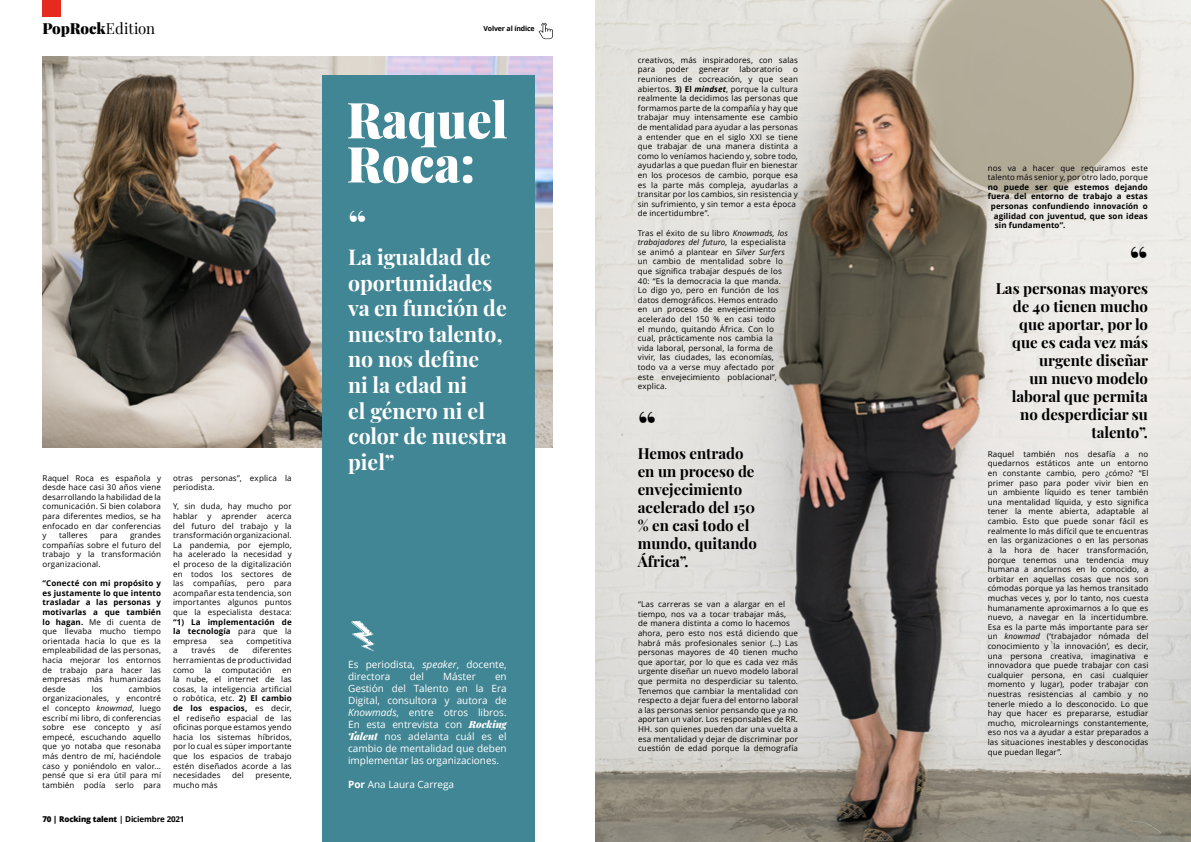
<style>
.page{position:relative;width:1191px;height:842px;background:#fff}
.page>*{position:absolute;margin:0;border:0;box-sizing:border-box;transform-origin:0 0}
.t1{font:700 40px "Playfair Display";color:#000}
.t2{font:700 40px "Playfair Display";color:#fff}
.t3{font:700 21.3px/25.6px "Playfair Display";color:#fff}
.t4{font:700 15px/18px "Playfair Display";color:#000}
.t5{font:900 15px "Playfair Display";letter-spacing:-.01em;color:#020203}
.t6{font:10px/12px "Open Sans";color:#fff}
.t7{font:8px/9.6px "Open Sans";letter-spacing:.015em;color:#000;text-align:justify}
.t8{font:700 8px/9.6px "Open Sans";letter-spacing:.015em;color:#000;text-align:justify}
.t9{font:800 8px "Open Sans";letter-spacing:-.02em;color:#000}
.t10{font:700 7px "Open Sans";letter-spacing:-.02em;color:#000}
.s1{font-weight:400}
.s2{font-weight:700}
.s3{font-style:italic}
.s4{font-family:"Playfair Display";font-weight:900;font-style:italic}
.s5{font-weight:700;font-style:italic}
</style>
<div class="page">
<div style="left:42px;top:0;width:18px;height:17px;background:#e52a20"></div>
<svg style="left:538px;top:23px;width:15px;height:16px"></svg>
<img style="left:43px;top:57px;width:510px;height:390px">
<div style="left:323px;top:76px;width:212px;height:766px;background:#418694"></div>
<svg style="left:351px;top:621px;width:24px;height:30px"></svg>
<svg style="left:348px;top:100px;width:159px;height:83px"></svg>
<img style="left:595px;top:0;width:596px;height:842px">
<h3 class="t5" style="left:42px;top:16px;width:114px">PopRock<span class="s1">Edition</span></h3>
<p class="t10" style="left:483px;top:23px;width:53px">Volver al índice</p>
<p class="t7" style="left:43px;top:473px;width:120px">Raquel Roca es española y desde hace casi 30 años viene desarrollando la habilidad de la comunicación. Si bien colabora para diferentes medios, se ha enfocado en dar conferencias y</p>
<p class="t7" style="left:43px;top:530px;width:120px;text-indent:87px">grandes compañías sobre el futuro del trabajo y la transformación organizacional.</p>
<p class="t7" style="left:43px;top:578px;width:120px"><span class="s2">“Conecté con mi propósito y es justamente lo que intento trasladar a las personas y motivarlas a que también lo hagan.</span> Me di cuenta de que llevaba mucho tiempo orientada hacia lo que es la empleabilidad de las personas, hacia mejorar los entornos de trabajo para hacer las empresas más humanizadas desde</p>
<p class="t7" style="left:59px;top:530px;width:30px">talleres</p>
<p class="t7" style="left:100px;top:530px;width:19px">para</p>
<p class="t7" style="left:43px;top:684px;width:120px;text-indent:86px">cambios organizacionales, y encontré el concepto <span class="s3">knowmad</span>, luego escribí mi libro, di conferencias sobre ese concepto y así empecé, escuchando aquello que yo notaba que resonaba más dentro de mí, haciéndole caso y poniéndolo en valor... pensé que si era útil para mí también podía serlo para</p>
<p class="t7" style="left:92px;top:684px;width:12px">los</p>
<p class="t7" style="left:173px;top:473px;width:120px">otras personas”, explica la periodista.</p>
<p class="t7" style="left:173px;top:501px;width:120px">Y, sin duda, hay mucho por hablar y aprender acerca del futuro del trabajo y la transformación organizacional.<br>La pandemia, por ejemplo, ha acelerado la necesidad y el proceso de la digitalización en todos los sectores de las compañías, pero para acompañar esta tendencia, son importantes algunos puntos que la especialista destaca:</p>
<p class="t8" style="left:173px;top:617px;width:120px">“1) La implementación de la tecnología <span class="s1">para que la empresa</span></p>
<p class="t7" style="left:220px;top:636px;width:15px">sea</p>
<p class="t7" style="left:246px;top:636px;width:47px">competitiva</p>
<p class="t7" style="left:173px;top:645px;width:6px">a</p>
<p class="t7" style="left:192px;top:645px;width:25px">través</p>
<p class="t7" style="left:229px;top:645px;width:11px">de</p>
<p class="t7" style="left:173px;top:645px;width:120px;text-indent:79px">diferentes herramientas de productividad como</p>
<p class="t7" style="left:205px;top:665px;width:8px">la</p>
<p class="t7" style="left:222px;top:665px;width:52px">computación</p>
<p class="t7" style="left:173px;top:665px;width:120px;text-indent:109px">en la nube, el internet de las cosas, la inteligencia artificial o robótica, etc. <span class="s2">2) El cambio de los espacios,</span> es decir, el rediseño espacial de las oficinas porque estamos yendo hacia los sistemas híbridos, por lo cual es súper importante que los espacios de trabajo estén diseñados acorde a las necesidades</p>
<p class="t7" style="left:232px;top:770px;width:13px">del</p>
<p class="t7" style="left:255px;top:770px;width:38px">presente,</p>
<p class="t7" style="left:173px;top:780px;width:46px">mucho más</p>
<p class="t9" style="left:42px;top:813px;width:144px">70 | Rocking talent <span class="s2">| Diciembre 2021</span></p>
<h1 class="t2" style="left:348px;top:193px;width:20px">“</h1>
<h2 class="t3" style="left:348px;top:243px;width:160px">La igualdad de oportunidades va en función de nuestro talento, no nos define<br>ni la edad ni<br>el género ni el color de nuestra piel”</h2>
<p class="t6" style="left:348px;top:658px;width:160px">Es periodista, <span class="s3">speaker</span>, docente, directora</p>
<p class="t6" style="left:410px;top:670px;width:16px">del</p>
<p class="t6" style="left:443px;top:670px;width:34px">Máster</p>
<p class="t6" style="left:348px;top:670px;width:160px;text-align:justify;text-indent:147px">en Gestión del Talento en la Era Digital, consultora y autora de <span class="s3">Knowmads</span>, entre otros libros.<br>En esta entrevista con <span class="s4">Rocking Talent</span> nos adelanta cuál es el cambio de mentalidad que deben implementar las organizaciones.</p>
<p class="t6" style="left:348px;top:778px;width:108px"><span class="s2">Por</span> Ana Laura Carrega</p>
<p class="t7" style="left:638px;top:55px;width:162px">creativos, más inspiradores, con salas para</p>
<p class="t7" style="left:666px;top:65px;width:24px">poder</p>
<p class="t7" style="left:699px;top:65px;width:31px">generar</p>
<p class="t7" style="left:739px;top:65px;width:44px">laboratorio</p>
<p class="t7" style="left:638px;top:65px;width:162px;text-align:left;text-indent:155px">o reuniones de cocreación, y que sean abiertos. <span class="s2">3) El</span> <span class="s5">mindset</span>, porque la cultura realmente la decidimos las personas que formamos parte de la compañía y hay que trabajar muy intensamente ese cambio de mentalidad para ayudar a las personas a entender que en el siglo XXI se tiene que trabajar de una manera distinta a como lo veníamos haciendo y, sobre todo, ayudarlas a que puedan fluir en bienestar en los procesos de cambio, porque esa es la parte más compleja, ayudarlas a transitar por los cambios, sin resistencia y sin sufrimiento, y sin temor a esta época de incertidumbre”.</p>
<p class="t7" style="left:638px;top:228px;width:151px;text-align:left">Tras el éxito de su libro <span class="s3">Knowmads, los trabajadores del futuro</span>, la especialista se animó a plantear en <span class="s3">Silver Surfers </span>un cambio de mentalidad sobre lo que significa trabajar después de los 40: “Es la democracia la que manda.<br>Lo digo yo, pero en función de los datos demográficos. Hemos entrado en un proceso de envejecimiento acelerado del 150 % en casi todo<br>el mundo, quitando África. Con lo cual, prácticamente nos cambia la vida laboral, personal, la forma de vivir, las ciudades, las economías, todo va a verse muy afectado por este envejecimiento poblacional”, explica.</p>
<h1 class="t1" style="left:638px;top:395px;width:20px">“</h1>
<h3 class="t4" style="left:638px;top:443px;width:121px">Hemos entrado en un proceso de envejecimiento acelerado del 150 % en casi todo el mundo, quitando<br>África”.</h3>
<p class="t7" style="left:638px;top:599px;width:162px;text-align:left">“Las carreras se van a alargar en el tiempo, nos va a tocar trabajar más,<br>de manera distinta a como lo hacemos ahora, pero esto nos está diciendo que habrá más profesionales senior (…) Las personas mayores de 40 tienen mucho que aportar, por lo que es cada vez más urgente diseñar un nuevo modelo laboral que permita no desperdiciar su talento.<br>Tenemos que cambiar la mentalidad con respecto a dejar fuera del entorno laboral a las personas senior pensando que ya no aportan un valor. Los responsables de RR.<br>HH. son quienes pueden dar una vuelta a esa mentalidad y dejar de discriminar por cuestión de edad porque la demografía</p>
<p class="t7" style="left:987px;top:163px;width:162px">nos va a hacer que requiramos este talento más senior y, por otro lado, porque</p>
<p class="t8" style="left:987px;top:182px;width:161px">no puede ser que estemos dejando</p>
<p class="t8" style="left:987px;top:191px;width:162px">fuera del entorno de trabajo a estas</p>
<p class="t8" style="left:990px;top:201px;width:159px">personas confundiendo innovación o</p>
<p class="t8" style="left:993px;top:211px;width:155px">agilidad con juventud, que son ideas</p>
<p class="t8" style="left:994px;top:220px;width:72px">sin fundamento”.</p>
<h1 class="t1" style="left:1129px;top:230px;width:20px">“</h1>
<h3 class="t4" style="left:995px;top:278px;width:154px;text-align:right">Las personas mayores de 40 tienen mucho que aportar, por lo que es cada vez más urgente diseñar<br>un nuevo modelo laboral que permita no desperdiciar su talento”.</h3>
<p class="t7" style="left:987px;top:449px;width:162px">Raquel también nos desafía a no quedarnos estáticos ante un entorno en constante cambio, pero ¿cómo? “El primer paso para poder vivir bien en un ambiente líquido es tener también una mentalidad líquida, y esto significa tener la mente abierta, adaptable al cambio. Esto que puede sonar fácil es realmente lo más difícil que te encuentras en las organizaciones o en las personas a la hora de hacer transformación, porque tenemos una tendencia muy humana a anclarnos en lo conocido, a orbitar en aquellas cosas que nos son cómodas porque ya las hemos transitado muchas veces y, por lo tanto, nos cuesta humanamente aproximarnos a lo que es nuevo, a navegar en la incertidumbre.<br>Esa es la parte más importante para ser un <span class="s3">knowmad</span> (‘trabajador nómada del conocimiento y la innovación’, es decir, una persona creativa, imaginativa e innovadora que puede trabajar con casi cualquier persona, en casi cualquier momento y lugar), poder trabajar con nuestras resistencias al cambio y no tenerle miedo a lo desconocido. Lo que hay que hacer es prepararse, estudiar mucho, microlearnings constantemente, eso nos va a ayudar a estar preparados a las situaciones inestables y desconocidas que puedan llegar”.</p>
</div>
